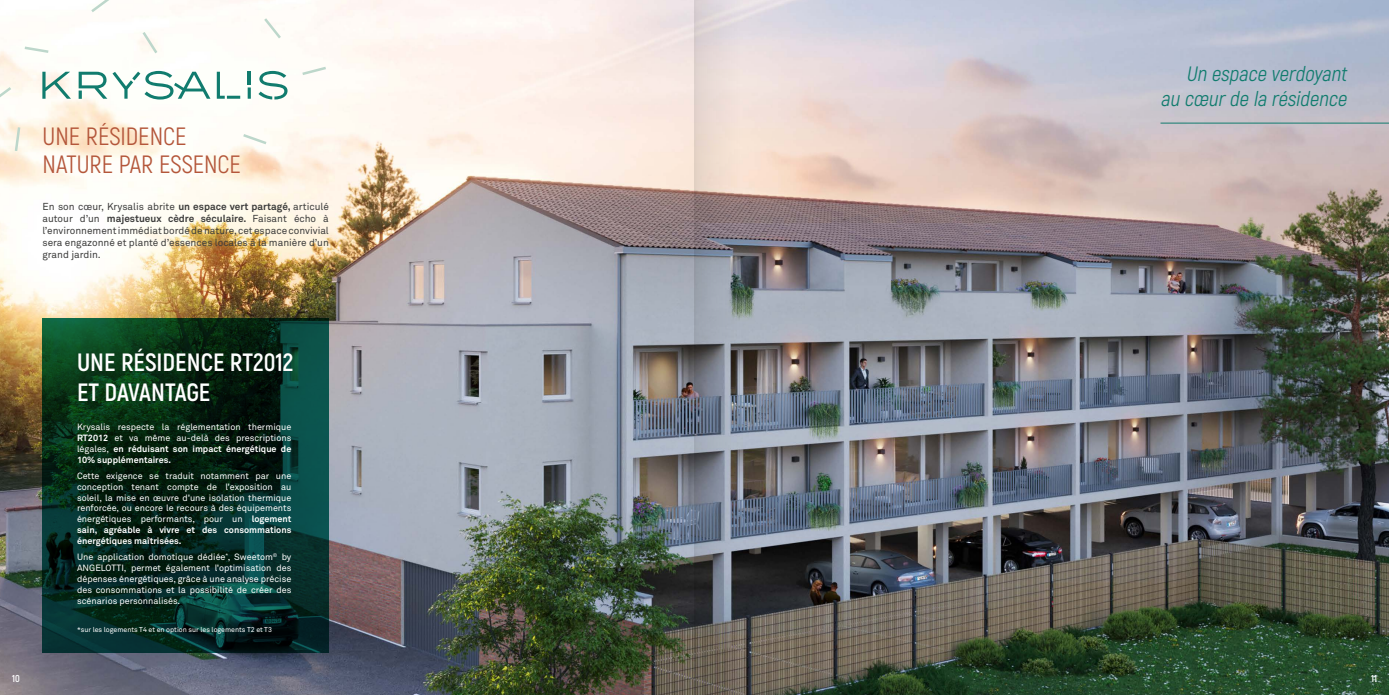
<style>
.page{position:relative;width:1389px;height:695px;background:#fff}
.page>*{position:absolute;margin:0;border:0;box-sizing:border-box;transform-origin:0 0}
.t1{font:700 25px/29.8px "Akrobat";color:#fff}
.t2{font:25px/28px "Akrobat";color:#b4563a}
.t3{font:italic 20.8px/24.9px "Akrobat";color:#117c6e;text-align:right}
.t4{font:10px/12px "Akkurat Pro";color:#3c3c3b;text-align:justify}
.t5{font:700 10px "Akrobat";color:#fff}
.t6{font:9px/10.8px "Akkurat Pro";color:#fff;text-align:justify}
.t7{font:7px "Akkurat Pro";color:#fff}
.s1{font-weight:700}
</style>
<div class="page">
<img style="left:0;top:0;width:1389px;height:694px">
<svg style="left:240px;top:132px;width:29px;height:14px"></svg>
<svg style="left:0;top:85px;width:14px;height:21px"></svg>
<svg style="left:140px;top:29px;width:20px;height:27px"></svg>
<svg style="left:300px;top:65px;width:29px;height:12px"></svg>
<svg style="left:89px;top:0;width:26px;height:15px"></svg>
<svg style="left:22px;top:45px;width:29px;height:10px"></svg>
<svg style="left:262px;top:16px;width:21px;height:25px"></svg>
<svg style="left:13px;top:124px;width:9px;height:30px"></svg>
<svg style="left:43px;top:317px;width:286px;height:335px;background:#062e21"></svg>
<hr style="left:1161px;top:123px;width:228px;height:1px;background:#117c6e">
<svg style="left:42px;top:72px;width:29px;height:27px"></svg>
<svg style="left:248px;top:72px;width:3px;height:27px"></svg>
<svg style="left:217px;top:72px;width:23px;height:27px"></svg>
<svg style="left:258px;top:71px;width:30px;height:28px"></svg>
<svg style="left:79px;top:71px;width:131px;height:28px"></svg>
<svg style="left:694px;top:0;width:46px;height:694px;background:#969498"></svg>
<h1 class="t2" style="left:43px;top:122px;width:200px">UNE RÉSIDENCE<br>NATURE PAR ESSENCE</h1>
<p class="t4" style="left:43px;top:200px;width:288px">En son cœur, Krysalis abrite <span class="s1">un espace vert partagé,</span> articulé autour d’un <span class="s1">majestueux cèdre séculaire.</span> Faisant écho à l’environnement immédiat bordé de nature, cet espace convivial sera engazonné et planté d’essences locales à la manière d’un grand jardin.</p>
<h1 class="t1" style="left:77px;top:347px;width:218px">UNE RÉSIDENCE RT2012<br>ET DAVANTAGE</h1>
<p class="t6" style="left:77px;top:422px;width:216px">Krysalis respecte la réglementation thermique <span class="s1">RT2012</span> et va même au-delà des prescriptions légales, <span class="s1">en réduisant son impact énergétique de 10% supplémentaires.</span></p>
<p class="t6" style="left:77px;top:470px;width:216px">Cette exigence se traduit notamment par une conception tenant compte de l’exposition au soleil, la mise en œuvre d’une isolation thermique renforcée, ou encore le recours à des équipements énergétiques performants, pour un <span class="s1">logement sain, agréable à vivre et des consommations énergétiques maîtrisées.</span></p>
<p class="t6" style="left:77px;top:552px;width:216px">Une application domotique dédiée<sup>*</sup>, Sweetom<sup>©</sup> by ANGELOTTI, permet également l’optimisation des dépenses énergétiques, grâce à une analyse précise des consommations et la possibilité de créer des scénarios personnalisés.</p>
<p class="t7" style="left:77px;top:625px;width:196px">*sur les logements T4 et en option sur les logements T2 et T3</p>
<h2 class="t3" style="left:1161px;top:61px;width:192px">Un espace verdoyant au cœurde la résidence</h2>
<p class="t5" style="left:12px;top:672px;width:9px">10</p>
<p class="t5" style="left:1371px;top:672px;width:7px">11</p>
</div>
